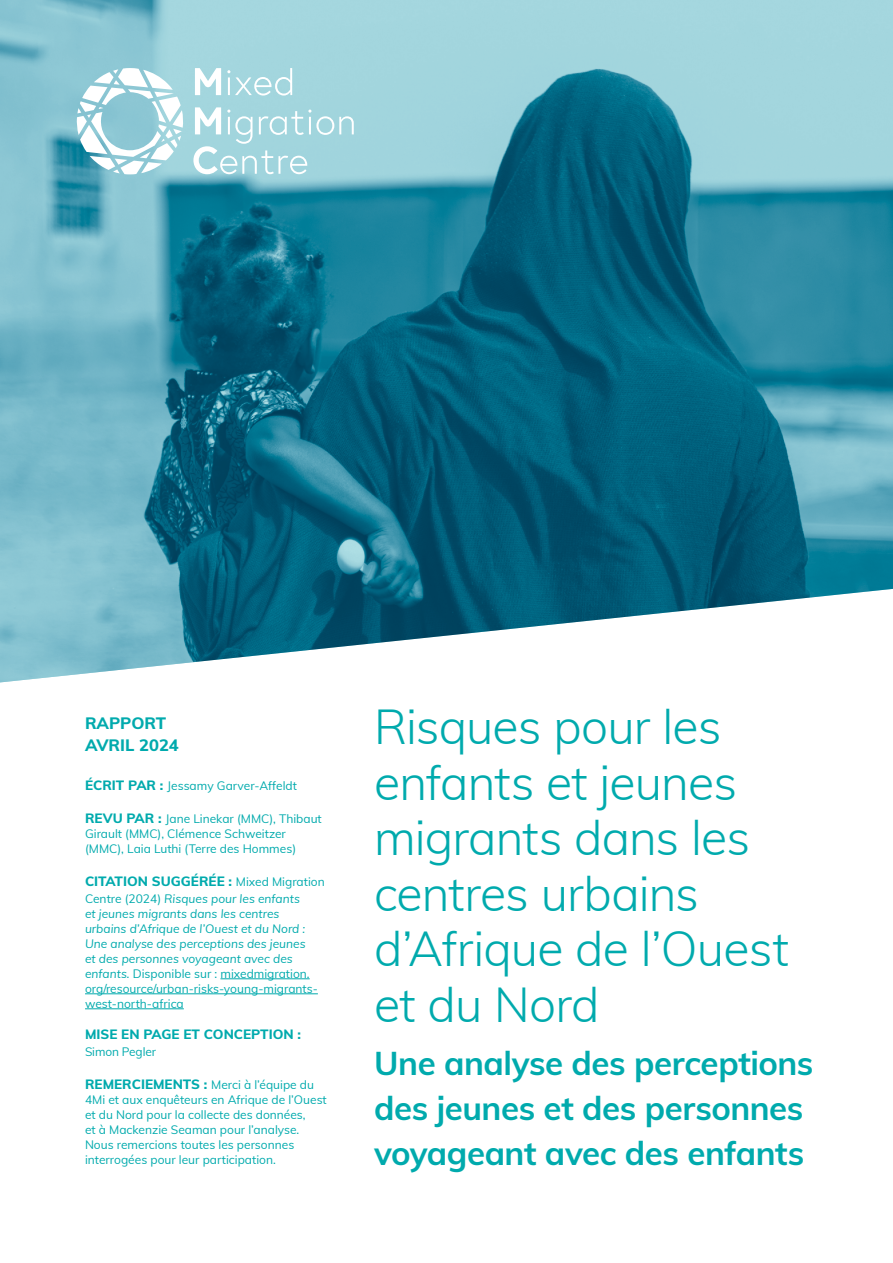
<style>
.page{position:relative;width:893px;height:1263px;background:#fff}
.page>*{position:absolute;margin:0;border:0;box-sizing:border-box;transform-origin:0 0}
.t1{font:300 48px/55.5px "Muli";letter-spacing:-.02em;color:#00aaad}
.t2{font:700 33px/45px "Muli";letter-spacing:-.015em;color:#00aaad}
.t3{font:800 16.5px/22.5px "Muli";color:#00aaad}
.t4{font:800 13.5px "Muli";color:#00aaad}
.t5{font:12px/15px "Muli";color:#00aaad}
.t6{font:italic 12px/15px "Muli";color:#00aaad}
.s1{font-weight:800;font-size:13.5px}
.s2{font-weight:400;font-size:12px}
.s3{font-style:normal}
</style>
<div class="page">
<img style="left:0;top:0;width:893px;height:682px">
<hr style="left:220px;top:978px;width:90px;height:1px;background:#00aaad">
<hr style="left:85px;top:993px;width:233px;height:1px;background:#00aaad">
<hr style="left:85px;top:1008px;width:99px;height:1px;background:#00aaad">
<svg style="left:77px;top:68px;width:106px;height:106px"></svg>
<svg style="left:227px;top:68px;width:65px;height:28px"></svg>
<svg style="left:195px;top:68px;width:26px;height:27px"></svg>
<svg style="left:193px;top:107px;width:161px;height:67px"></svg>
<h3 class="t3" style="left:85px;top:711px;width:95px">RAPPORT<br>AVRIL 2024</h3>
<p class="t5" style="left:85px;top:778px;width:213px"><span class="s1">ÉCRIT PAR :</span> Jessamy Garver-Affeldt</p>
<p class="t5" style="left:85px;top:811px;width:238px"><span class="s1">REVU PAR :</span> Jane Linekar (MMC), Thibaut<br>Girault (MMC), Clémence Schweitzer (MMC), Laia Luthi (Terre des Hommes)</p>
<p class="t4" style="left:85px;top:872px;width:241px">CITATION SUGGÉRÉE : <span class="s2">Mixed Migration</span></p>
<p class="t6" style="left:85px;top:890px;width:234px"><span class="s3">Centre (2024)</span> Risques pour les enfants<br>et jeunes migrants dans les centres urbains d’Afrique de l’Ouest et du Nord :<br>Une analyse des perceptions des jeunes et des personnes voyageant avec des enfants. <span class="s3">Disponible sur : mixedmigration. org/resource/urban-risks-young-migrants&shy;west-north-africa</span></p>
<p class="t4" style="left:85px;top:1025px;width:217px">MISE EN PAGE ET CONCEPTION :</p>
<p class="t5" style="left:85px;top:1043px;width:72px">Simon Pegler</p>
<p class="t5" style="left:85px;top:1076px;width:243px"><span class="s1">REMERCIEMENTS :</span> Merci à l’équipe du 4Mi et aux enquêteurs en Afrique de l’Ouest et du Nord pour la collecte des données,<br>et à Mackenzie Seaman pour l’analyse.<br>Nous remercions toutes les personnes interrogées pour leur participation.</p>
<h1 class="t1" style="left:374px;top:697px;width:416px">Risques pour les enfants et jeunes migrants dans les centres urbains d’Afrique de l’Ouest et du Nord</h1>
<h2 class="t2" style="left:374px;top:1039px;width:441px">Une analyse des perceptions des jeunes et des personnes voyageant avec des enfants</h2>
</div>
